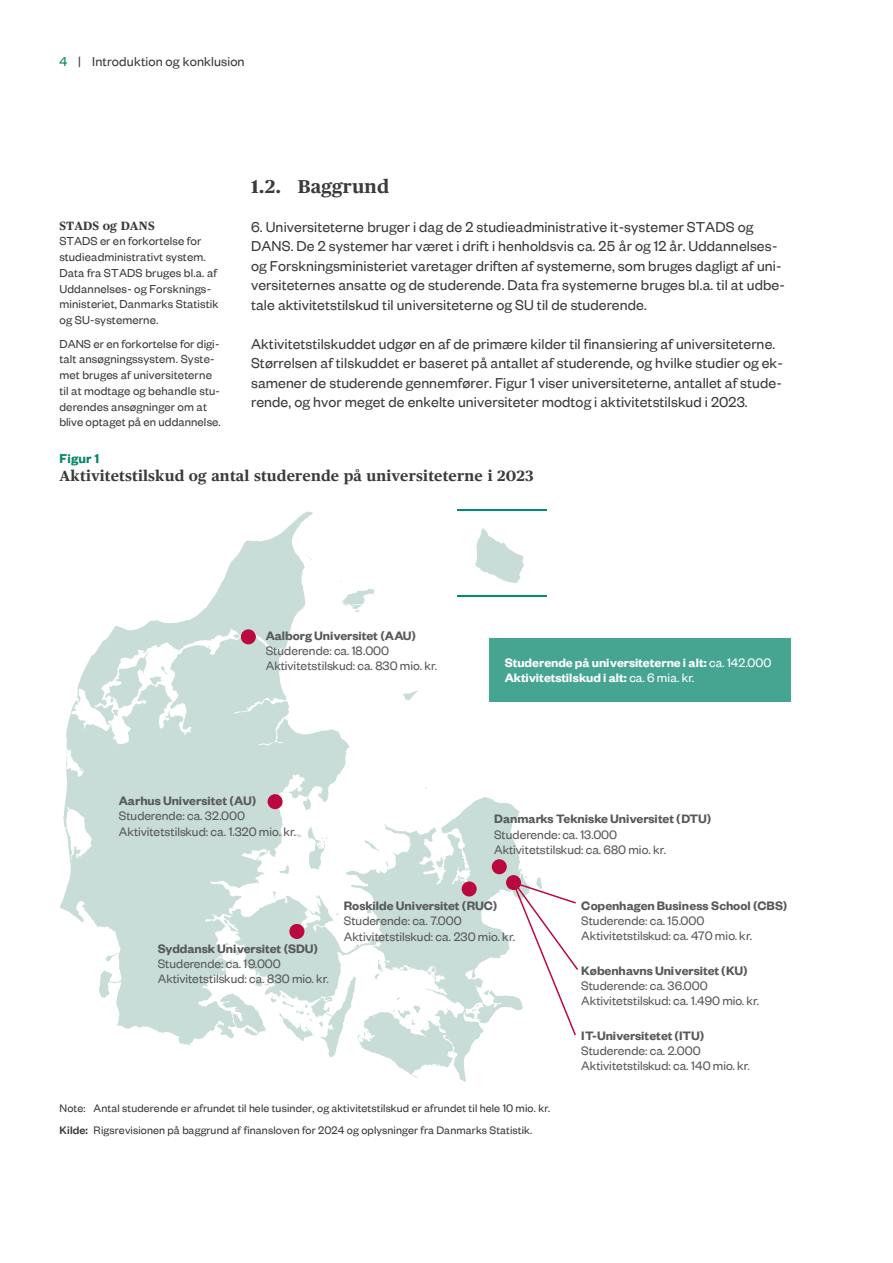
<style>
.page{position:relative;width:893px;height:1263px;background:#fff}
.page>*{position:absolute;margin:0;border:0;box-sizing:border-box;transform-origin:0 0}
.t1{font:700 18.75px "Publico Text";letter-spacing:.005em;color:#3b3b3b}
.t2{font:15.9px/19.5px "Founders Grotesk";letter-spacing:.01em;color:#3b3b3b}
.t3{font:700 15px "Publico Text";letter-spacing:.01em;color:#3b3b3b}
.t4{font:14.25px "Founders Grotesk";letter-spacing:.01em;color:#3b3b3b}
.t5{font:600 14.25px "Founders Grotesk";letter-spacing:.01em;color:#008567}
.t6{font:13.5px/15px "Founders Grotesk";color:#58595b}
.t7{font:600 13.5px "Founders Grotesk";letter-spacing:-.005em;color:#58595b}
.t8{font:600 13.5px/15px "Founders Grotesk";letter-spacing:-.005em;color:#fff}
.t9{font:12.75px/15.8px "Founders Grotesk";letter-spacing:.01em;color:#3b3b3b}
.t10{font:12px "Founders Grotesk";letter-spacing:.01em;color:#3b3b3b}
.t11{font:700 12px "Publico Text";letter-spacing:.01em;color:#3b3b3b}
.s1{color:#008567}
.s2{font-weight:400}
.s3{font-weight:500}
</style>
<div class="page">
<svg style="left:341px;top:589px;width:33px;height:23px"></svg>
<svg style="left:403px;top:691px;width:15px;height:9px"></svg>
<svg style="left:110px;top:512px;width:203px;height:122px"></svg>
<svg style="left:475px;top:528px;width:49px;height:55px"></svg>
<svg style="left:60px;top:634px;width:290px;height:411px;fill:#c8ddd7"></svg>
<hr style="left:458px;top:509px;width:89px;height:1px;background:#008e71">
<hr style="left:458px;top:595px;width:89px;height:1px;background:#008e71">
<div style="left:241px;top:629px;width:15px;height:15px;background:#ba093e;border-radius:50%"></div>
<svg style="left:213px;top:787px;width:365px;height:295px"></svg>
<div style="left:489px;top:638px;width:301px;height:64px;background:#46a591"></div>
<p class="t4" style="left:60px;top:53px;width:187px"><span class="s1">4</span> | Introduktion og konklusion</p>
<p class="t11" style="left:59px;top:220px;width:97px">STADS og DANS</p>
<p class="t9" style="left:59px;top:234px;width:161px">STADS er en forkortelse for studieadministrativt system.<br>Data fra STADS bruges bl.a. af<br>Uddannelses- og Forsknings&shy;ministeriet, Danmarks Statistik og SU-systemerne.</p>
<p class="t9" style="left:59px;top:336px;width:163px">DANS er en forkortelse for digi&shy;talt ansøgningssystem. Syste&shy;met bruges af universiteterne til at modtage og behandle stu&shy;derendes ansøgninger om at blive optaget på en uddannelse.</p>
<h2 class="t1" style="left:251px;top:178px;width:140px">1.2. Baggrund</h2>
<p class="t2" style="left:251px;top:217px;width:535px">6. Universiteterne bruger i dag de 2 studieadministrative it-systemer STADS og DANS. De 2 systemer har været i drift i henholdsvis ca. 25 år og 12 år. Uddannelses&shy;og Forskningsministeriet varetager driften af systemerne, som bruges dagligt af uni&shy;versiteternes ansatte og de studerende. Data fra systemerne bruges bl.a. til at udbe&shy;tale aktivitetstilskud til universiteterne og SU til de studerende.</p>
<p class="t2" style="left:251px;top:334px;width:533px">Aktivitetstilskuddet udgør en af de primære kilder til finansiering af universiteterne.<br>Størrelsen af tilskuddet er baseret på antallet af studerende, og hvilke studier og ek&shy;samener de studerende gennemfører. Figur 1 viser universiteterne, antallet af stude&shy;rende, og hvor meget de enkelte universiteter modtog i aktivitetstilskud i 2023.</p>
<p class="t5" style="left:60px;top:449px;width:41px">Figur 1</p>
<p class="t3" style="left:60px;top:470px;width:476px">Aktivitetstilskud og antal studerende på universiteterne i 2023</p>
<p class="t7" style="left:266px;top:627px;width:152px">Aalborg Universitet (AAU)</p>
<p class="t6" style="left:266px;top:643px;width:173px">Studerende: ca. 18.000<br>Aktivitetstilskud: ca. 830 mio. kr.</p>
<p class="t7" style="left:119px;top:792px;width:139px">Aarhus Universitet (AU)</p>
<p class="t6" style="left:119px;top:809px;width:179px">Studerende: ca. 32.000<br>Aktivitetstilskud: ca. 1.320 mio. kr.</p>
<p class="t8" style="left:505px;top:655px;width:268px">Studerende på universiteterne i alt: <span class="s2">ca. 142.000<br></span>Aktivitetstilskud i alt: <span class="s2">ca. 6 mia. kr.</span></p>
<p class="t7" style="left:494px;top:810px;width:219px">Danmarks Tekniske Universitet (DTU)</p>
<p class="t6" style="left:494px;top:827px;width:174px">Studerende: ca. 13.000<br>Aktivitetstilskud: ca. 680 mio. kr.</p>
<p class="t7" style="left:158px;top:940px;width:162px">Syddansk Universitet (SDU)</p>
<p class="t6" style="left:158px;top:956px;width:173px">Studerende: ca. 19.000<br>Aktivitetstilskud: ca. 830 mio. kr.</p>
<p class="t7" style="left:344px;top:897px;width:155px">Roskilde Universitet (RUC)</p>
<p class="t6" style="left:344px;top:914px;width:173px">Studerende: ca. 7.000<br>Aktivitetstilskud: ca. 230 mio. kr.</p>
<p class="t10" style="left:60px;top:1100px;width:492px">Note: Antal studerende er afrundet til hele tusinder, og aktivitetstilskud er afrundet til hele 10 mio. kr.</p>
<p class="t10" style="left:60px;top:1122px;width:474px"><span class="s3">Kilde:</span> Rigsrevisionen på baggrund af finansloven for 2024 og oplysninger fra Danmarks Statistik.</p>
<p class="t7" style="left:581px;top:897px;width:208px">Copenhagen Business School (CBS)</p>
<p class="t6" style="left:581px;top:913px;width:172px">Studerende: ca. 15.000<br>Aktivitetstilskud: ca. 470 mio. kr.</p>
<p class="t7" style="left:581px;top:962px;width:168px">Københavns Universitet (KU)</p>
<p class="t6" style="left:581px;top:979px;width:180px">Studerende: ca. 36.000<br>Aktivitetstilskud: ca. 1.490 mio. kr.</p>
<p class="t7" style="left:581px;top:1026px;width:125px">IT-Universitetet (ITU)</p>
<p class="t6" style="left:581px;top:1043px;width:170px">Studerende: ca. 2.000<br>Aktivitetstilskud: ca. 140 mio. kr.</p>
</div>
